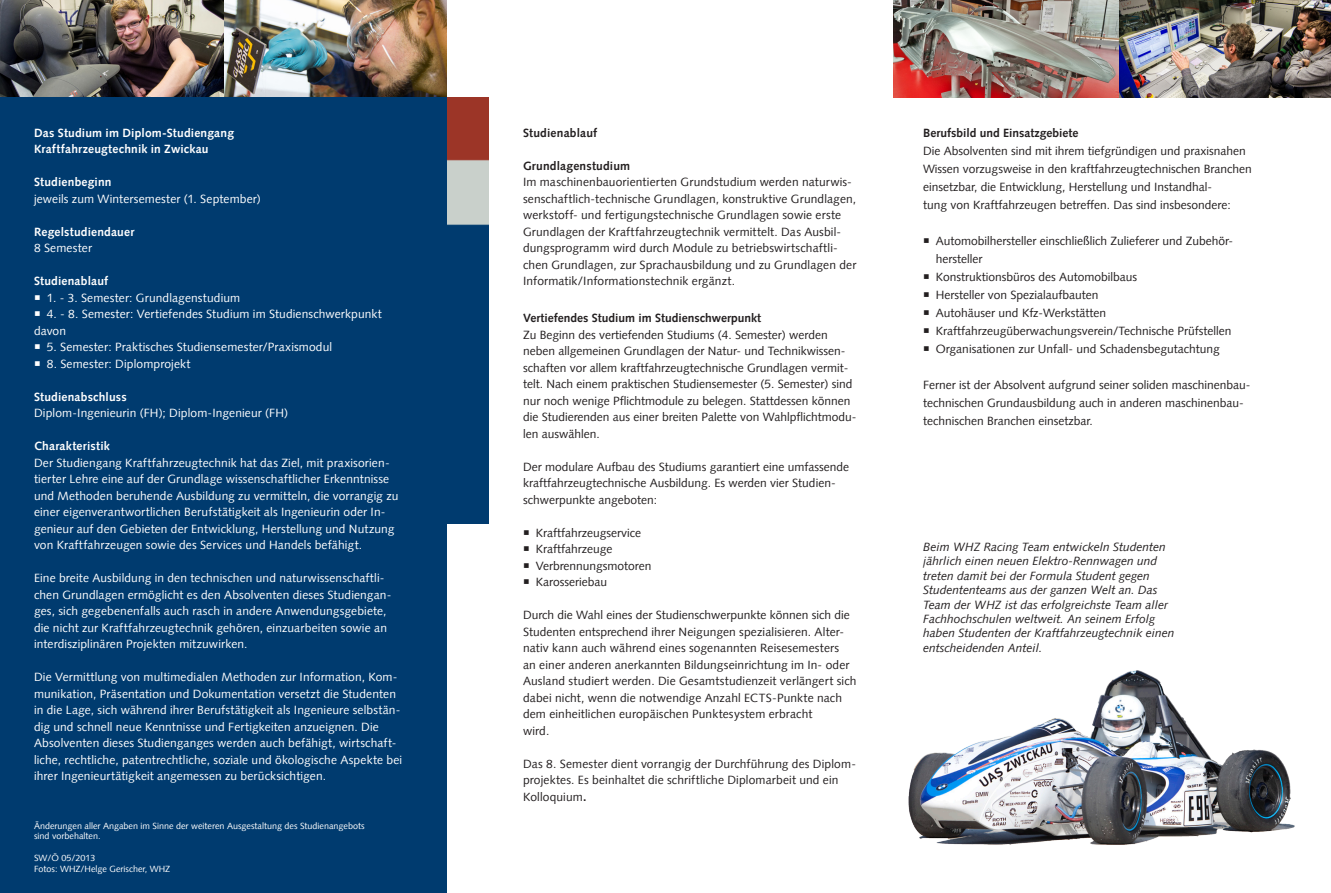
<style>
.page{position:relative;width:1331px;height:893px;background:#fff}
.page>*{position:absolute;margin:0;border:0;box-sizing:border-box;transform-origin:0 0}
.Aufzählung_Flyer{font:12px/16.5px "Syntax";color:#231f20}
.t1{font:12px/16.5px "Syntax";letter-spacing:.01em;color:#fff}
.t2{font:italic 12px/14.4px "Syntax";color:#231f20}
.t3{font:700 12px "Syntax";letter-spacing:.015em;color:#fff}
.Aufzählung_Flyer-2{font:700 12px "Syntax";letter-spacing:.01em;color:#231f20}
.t4{font:9px "Syntax";color:#fff}
.s1{font-weight:700}
</style>
<div class="page">
<img style="left:223px;top:0;width:223px;height:97px">
<img style="left:0;top:0;width:223px;height:97px">
<img style="left:446px;top:98px;width:42px;height:426px">
<div style="left:0;top:97px;width:446px;height:796px;background:#003b6f"></div>
<img style="left:1118px;top:0;width:213px;height:98px">
<img style="left:893px;top:0;width:225px;height:98px">
<img style="left:908px;top:670px;width:387px;height:175px">
<p class="t3" style="left:34px;top:126px;width:202px">Das Studium im Diplom-Studiengang</p>
<p class="t3" style="left:34px;top:142px;width:176px">Kraftfahrzeugtechnik in Zwickau</p>
<p class="t3" style="left:34px;top:175px;width:79px">Studienbeginn</p>
<p class="t1" style="left:34px;top:190px;width:228px">jeweils zum Wintersemester (1. September)</p>
<p class="t3" style="left:34px;top:225px;width:102px">Regelstudiendauer</p>
<p class="t1" style="left:34px;top:240px;width:60px">8 Semester</p>
<p class="t3" style="left:34px;top:274px;width:76px">Studienablauf</p>
<p class="t1" style="left:47px;top:289px;width:195px">1. - 3. Semester: Grundlagenstudium</p>
<p class="t1" style="left:34px;top:306px;width:349px;text-indent:13px">4. - 8. Semester: Vertiefendes Studium im Studienschwerkpunkt davon</p>
<p class="t1" style="left:47px;top:339px;width:287px">5. Semester: Praktisches Studiensemester/Praxismodul</p>
<p class="t1" style="left:47px;top:355px;width:145px">8. Semester: Diplomprojekt</p>
<p class="t3" style="left:34px;top:390px;width:94px">Studienabschluss</p>
<p class="t1" style="left:34px;top:405px;width:256px">Diplom-Ingenieurin (FH); Diplom-Ingenieur (FH)</p>
<p class="t3" style="left:34px;top:439px;width:77px">Charakteristik</p>
<p class="t1" style="left:34px;top:454px;width:366px">Der Studiengang Kraftfahrzeugtechnik hat das Ziel, mit praxisorien&shy;tierter Lehre eine auf der Grundlage wissenschaftlicher Erkenntnisse und Methoden beruhende Ausbildung zu vermitteln, die vorrangig zu einer eigenverantwortlichen Berufstätigkeit als Ingenieurin oder In&shy;genieur auf den Gebieten der Entwicklung, Herstellung und Nutzung von Kraftfahrzeugen sowie des Services und Handels befähigt.</p>
<p class="t1" style="left:34px;top:570px;width:359px">Eine breite Ausbildung in den technischen und naturwissenschaftli&shy;chen Grundlagen ermöglicht es den Absolventen dieses Studiengan&shy;ges, sich gegebenenfalls auch rasch in andere Anwendungsgebiete, die nicht zur Kraftfahrzeugtechnik gehören, einzuarbeiten sowie an interdisziplinären Projekten mitzuwirken.</p>
<p class="t1" style="left:34px;top:669px;width:370px">Die Vermittlung von multimedialen Methoden zur Information, Kom&shy;munikation, Präsentation und Dokumentation versetzt die Studenten in die Lage, sich während ihrer Berufstätigkeit als Ingenieure selbstän&shy;dig und schnell neue Kenntnisse und Fertigkeiten anzueignen. Die Absolventen dieses Studienganges werden auch befähigt, wirtschaft&shy;liche, rechtliche, patentrechtliche, soziale und ökologische Aspekte bei ihrer Ingenieurtätigkeit angemessen zu berücksichtigen.</p>
<p class="t4" style="left:34px;top:820px;width:332px">Änderungen aller Angaben im Sinne der weiteren Ausgestaltung des Studienangebots</p>
<p class="t4" style="left:34px;top:831px;width:68px">sind vorbehalten.</p>
<p class="t4" style="left:34px;top:852px;width:63px">SW/Ö 05/2013</p>
<p class="t4" style="left:34px;top:863px;width:138px">Fotos: WHZ/Helge Gerischer, WHZ</p>
<p class="Aufzählung_Flyer-2" style="left:523px;top:126px;width:76px">Studienablauf</p>
<p class="Aufzählung_Flyer-2" style="left:523px;top:159px;width:109px">Grundlagenstudium</p>
<p class="Aufzählung_Flyer" style="left:523px;top:174px;width:335px">Im maschinenbauorientierten Grundstudium werden naturwis&shy;senschaftlich-technische Grundlagen, konstruktive Grundlagen, werkstoff- und fertigungstechnische Grundlagen sowie erste</p>
<p class="Aufzählung_Flyer" style="left:523px;top:223px;width:335px">Grundlagen der Kraftfahrzeugtechnik vermittelt. Das Ausbil&shy;dungsprogramm wird durch Module zu betriebswirtschaftli&shy;chen Grundlagen, zur Sprachausbildung und zu Grundlagen der Informatik/Informationstechnik ergänzt.</p>
<p class="Aufzählung_Flyer" style="left:523px;top:310px;width:335px"><span class="s1">Vertiefendes Studium im Studienschwerpunkt<br></span>Zu Beginn des vertiefenden Studiums (4. Semester) werden neben allgemeinen Grundlagen der Natur- und Technikwissen&shy;schaften vor allem kraftfahrzeugtechnische Grundlagen vermit&shy;telt. Nach einem praktischen Studiensemester (5. Semester) sind nur noch wenige Pflichtmodule zu belegen. Stattdessen können die Studierenden aus einer breiten Palette von Wahlpflichtmodu&shy;len auswählen.</p>
<p class="Aufzählung_Flyer" style="left:523px;top:458px;width:327px">Der modulare Aufbau des Studiums garantiert eine umfassende kraftfahrzeugtechnische Ausbildung. Es werden vier Studien&shy;schwerpunkte angeboten:</p>
<p class="Aufzählung_Flyer" style="left:536px;top:524px;width:107px">Kraftfahrzeugservice</p>
<p class="Aufzählung_Flyer" style="left:536px;top:541px;width:78px">Kraftfahrzeuge</p>
<p class="Aufzählung_Flyer" style="left:536px;top:557px;width:117px">Verbrennungsmotoren</p>
<p class="Aufzählung_Flyer" style="left:536px;top:574px;width:73px">Karosseriebau</p>
<p class="Aufzählung_Flyer" style="left:523px;top:607px;width:335px">Durch die Wahl eines der Studienschwerpunkte können sich die Studenten entsprechend ihrer Neigungen spezialisieren. Alter&shy;nativ kann auch während eines sogenannten Reisesemesters<br>an einer anderen anerkannten Bildungseinrichtung im In- oder Ausland studiert werden. Die Gesamtstudienzeit verlängert sich dabei nicht, wenn die notwendige Anzahl ECTS-Punkte nach dem einheitlichen europäischen Punktesystem erbracht</p>
<p class="Aufzählung_Flyer" style="left:523px;top:722px;width:28px">wird.</p>
<p class="Aufzählung_Flyer" style="left:523px;top:755px;width:334px">Das 8. Semester dient vorrangig der Durchführung des Diplom&shy;projektes. Es beinhaltet die schriftliche Diplomarbeit und ein<br>Kolloquium<span class="s1">.</span></p>
<p class="Aufzählung_Flyer-2" style="left:923px;top:126px;width:157px">Berufsbild und Einsatzgebiete</p>
<p class="Aufzählung_Flyer" style="left:923px;top:141px;width:330px;line-height:18px">Die Absolventen sind mit ihrem tiefgründigen und praxisnahen<br>Wissen vorzugsweise in den kraftfahrzeugtechnischen Branchen einsetzbar, die Entwicklung, Herstellung und Instandhal-</p>
<p class="Aufzählung_Flyer" style="left:923px;top:196px;width:309px">tung von Kraftfahrzeugen betreffen. Das sind insbesondere:</p>
<p class="Aufzählung_Flyer" style="left:936px;top:231px;width:299px;line-height:18px">Automobilhersteller einschließlich Zulieferer und Zubehör&shy;hersteller</p>
<p class="Aufzählung_Flyer" style="left:936px;top:268px;width:203px">Konstruktionsbüros des Automobilbaus</p>
<p class="Aufzählung_Flyer" style="left:936px;top:286px;width:164px">Hersteller von Spezialaufbauten</p>
<p class="Aufzählung_Flyer" style="left:936px;top:304px;width:172px">Autohäuser und Kfz-Werkstätten</p>
<p class="Aufzählung_Flyer" style="left:936px;top:322px;width:297px">Kraftfahrzeugüberwachungsverein/Technische Prüfstellen</p>
<p class="Aufzählung_Flyer" style="left:936px;top:340px;width:285px">Organisationen zur Unfall- und Schadensbegutachtung</p>
<p class="Aufzählung_Flyer" style="left:923px;top:375px;width:329px;line-height:18px">Ferner ist der Absolvent aufgrund seiner soliden maschinenbau&shy;technischen Grundausbildung auch in anderen maschinenbau&shy;technischen Branchen einsetzbar.</p>
<p class="t2" style="left:923px;top:540px;width:253px">Beim WHZ Racing Team entwickeln Studenten jährlich einen neuen Elektro-Rennwagen und treten damit bei der Formula Student gegen Studententeams aus der ganzen Welt an. Das Team der WHZ ist das erfolgreichste Team aller Fachhochschulen weltweit. An seinem Erfolg haben Studenten der Kraftfahrzeugtechnik einen entscheidenden Anteil.</p>
</div>
